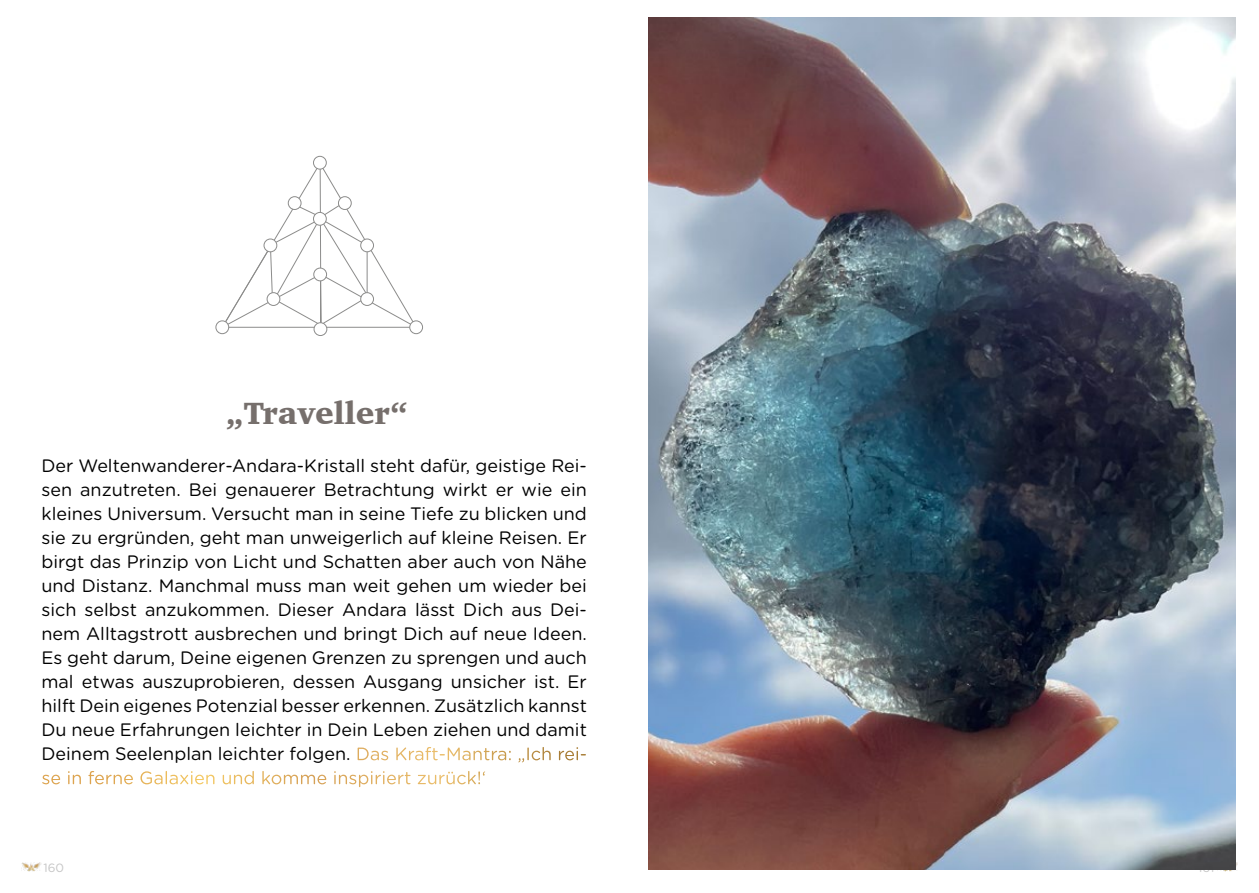
<style>
.page{position:relative;width:1259px;height:893px;background:#fff}
.page>*{position:absolute;margin:0;border:0;box-sizing:border-box;transform-origin:0 0}
.t1{font:900 31.5px "Charter";color:#766f6c}
.t2{font:18px/24px "Gotham Rounded";color:#000;text-align:justify}
.t3{font:12px "Gotham Rounded";color:#c6c6c6}
.s1{color:#fff}
</style>
<div class="page">
<img style="left:21px;top:862px;width:20px;height:9px">
<img style="left:1223px;top:862px;width:14px;height:9px">
<div style="left:409px;top:320px;width:14px;height:14px;border:1px solid #8c8c8b;border-radius:50%"></div>
<div style="left:215px;top:320px;width:14px;height:14px;border:1px solid #8c8c8b;border-radius:50%"></div>
<svg style="left:220px;top:167px;width:197px;height:169px"></svg>
<div style="left:313px;top:156px;width:13px;height:13px;background:#fff;border-radius:50%"></div>
<div style="left:313px;top:156px;width:14px;height:14px;border:1px solid #8c8c8b;border-radius:50%"></div>
<div style="left:288px;top:197px;width:13px;height:12px;background:#fff;border-radius:50%"></div>
<div style="left:288px;top:196px;width:13px;height:14px;border:1px solid #8c8c8b;border-radius:50%"></div>
<div style="left:338px;top:197px;width:13px;height:12px;background:#fff;border-radius:50%"></div>
<div style="left:338px;top:196px;width:14px;height:14px;border:1px solid #8c8c8b;border-radius:50%"></div>
<img style="left:648px;top:17px;width:587px;height:853px">
<h1 class="t1" style="left:226px;top:394px;width:184px">„Traveller“</h1>
<p class="t2" style="left:41px;top:453px;width:547px">Der Weltenwanderer-Andara-Kristall steht dafür, geistige Rei&shy;sen anzutreten. Bei genauerer Betrachtung wirkt er wie ein kleines Universum. Versucht man in seine Tiefe zu blicken und sie zu ergründen, geht man unweigerlich auf kleine Reisen. Er birgt das Prinzip von Licht und Schatten aber auch von Nähe und Distanz. Manchmal muss man weit gehen um wieder bei sich selbst anzukommen. Dieser Andara lässt Dich aus Dei&shy;nem Alltagstrott ausbrechen und bringt Dich auf neue Ideen.<br>Es geht darum, Deine eigenen Grenzen zu sprengen und auch mal etwas auszuprobieren, dessen Ausgang unsicher ist. Er hilft Dein eigenes Potenzial besser erkennen. Zusätzlich kannst Du neue Erfahrungen leichter in Dein Leben ziehen und damit Deinem Seelenplan leichter folgen. <span class="s1">Das Kraft-Mantra: „Ich rei&shy;se in ferne Galaxien und komme inspiriert zurück!‘</span></p>
<p class="t3" style="left:43px;top:859px;width:22px">160</p>
<p class="t3" style="left:1198px;top:859px;width:18px">161</p>
</div>
